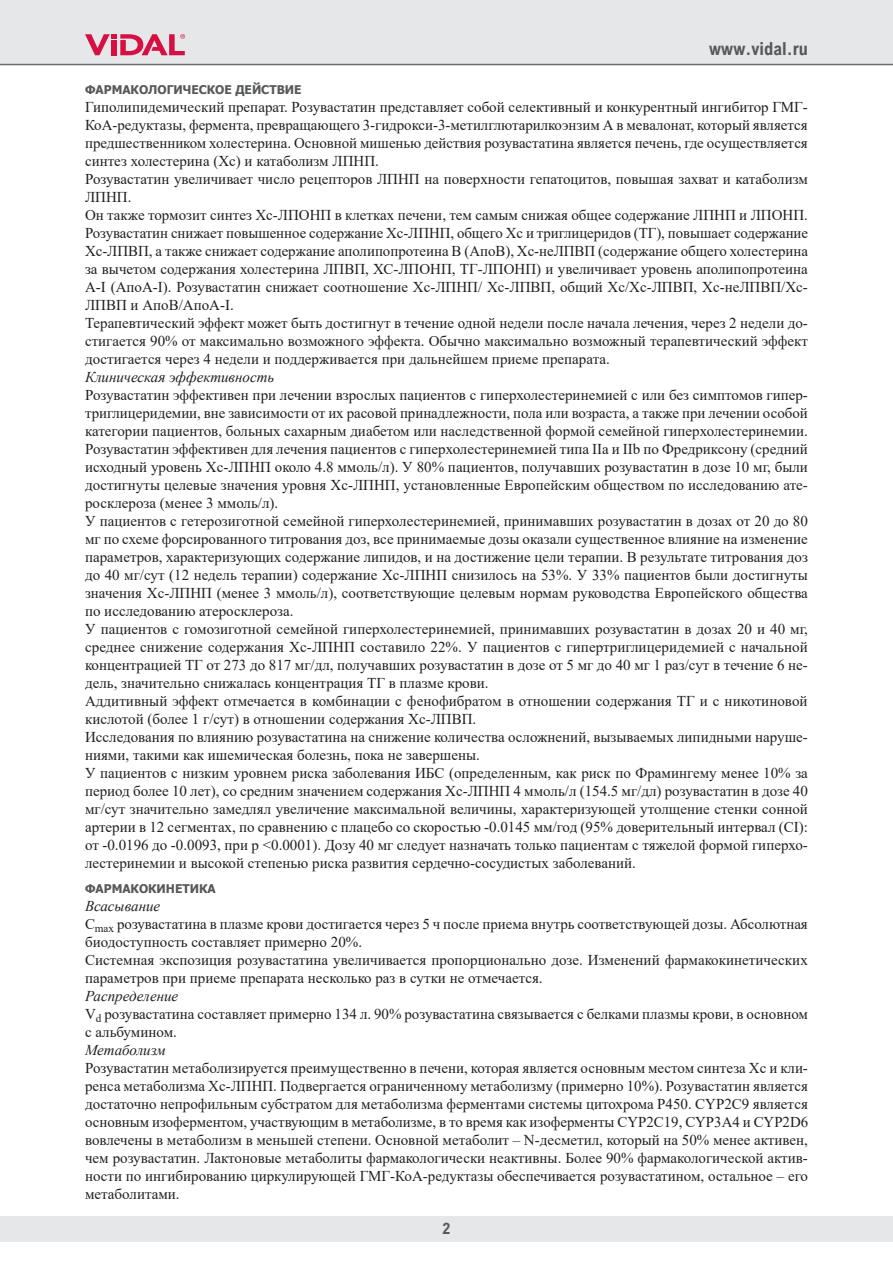
<style>
.page{position:relative;width:893px;height:1263px;background:#fff}
.page>*{position:absolute;margin:0;border:0;box-sizing:border-box;transform-origin:0 0}
.t1{font:700 18px "Arial Nova Cond";color:#57585a}
.t2{font:700 15.75px "Arial Nova Cond";color:#57585a}
.t3{font:15px/18px "Times New Roman";color:#231f20}
.t4{font:italic 15px "Times New Roman";color:#231f20}
.t5{font:700 12px "Tahoma";color:#57585a}
.s1{font-style:italic}
</style>
<div class="page">
<div style="left:0;top:1216px;width:893px;height:26px;background:#e6e7e9"></div>
<div style="left:0;top:0;width:893px;height:64px;background:#e6e7e9"></div>
<svg style="left:85px;top:34px;width:100px;height:21px"></svg>
<hr style="left:0;top:64px;width:893px;height:1px;background:#6c6d70">
<p class="t1" style="left:709px;top:38px;width:100px">www.vidal.ru</p>
<p class="t5" style="left:85px;top:81px;width:218px">ФАРМАКОЛОГИЧЕСКОЕ ДЕЙСТВИЕ</p>
<p class="t3" style="left:85px;top:98px;width:725px">Гиполипидемический препарат. Розувастатин представляет собой селективный и конкурентный ингибитор ГМГ-КоА-редуктазы, фермента, превращающего 3-гидрокси-3-метилглютарилкоэнзим А в мевалонат, который является предшественником холестерина. Основной мишенью действия розувастатина является печень, где осуществляется синтез холестерина (Хс) и катаболизм ЛПНП.<br>Розувастатин увеличивает число рецепторов ЛПНП на поверхности гепатоцитов, повышая захват и катаболизм ЛПНП.<br>Он также тормозит синтез Хс-ЛПОНП в клетках печени, тем самым снижая общее содержание ЛПНП и ЛПОНП.<br>Розувастатин снижает повышенное содержание Хс-ЛПНП, общего Хс и триглицеридов (ТГ), повышает содержание Хс-ЛПВП, а также снижает содержание аполипопротеина В (АпоВ), Хс-неЛПВП (содержание общего холестерина за вычетом содержания холестерина ЛПВП, ХС-ЛПОНП, ТГ-ЛПОНП) и увеличивает уровень аполипопротеина A-I (АпоА-I). Розувастатин снижает соотношение Хc-ЛПНП/ Хc-ЛПВП, общий Хc/Хc-ЛПВП, Хc-неЛПВП/Хc-ЛПВП и АпоВ/АпоА-I.<br>Терапевтический эффект может быть достигнут в течение одной недели после начала лечения, через 2 недели до&shy;стигается 90% от максимально возможного эффекта. Обычно максимально возможный терапевтический эффект достигается через 4 недели и поддерживается при дальнейшем приеме препарата.</p>
<p class="t4" style="left:85px;top:367px;width:191px">Клиническая эффективность</p>
<p class="t3" style="left:85px;top:386px;width:724px">Розувастатин эффективен при лечении взрослых пациентов с гиперхолестеринемией с или без симптомов гипер&shy;триглицеридемии, вне зависимости от их расовой принадлежности, пола или возраста, а также при лечении особой категории пациентов, больных сахарным диабетом или наследственной формой семейной гиперхолестеринемии.<br>Розувастатин эффективен для лечения пациентов с гиперхолестеринемией типа IIa и IIb по Фредриксону (средний исходный уровень Хc-ЛПНП около 4.8 ммоль/л). У 80% пациентов, получавших розувастатин в дозе 10 мг, были достигнуты целевые значения уровня Хc-ЛПНП, установленные Европейским обществом по исследованию ате&shy;росклероза (менее 3 ммоль/л).<br>У пациентов с гетерозиготной семейной гиперхолестеринемией, принимавших розувастатин в дозах от 20 до 80 мг по схеме форсированного титрования доз, все принимаемые дозы оказали существенное влияние на изменение параметров, характеризующих содержание липидов, и на достижение цели терапии. В результате титрования доз до 40 мг/сут (12 недель терапии) содержание Хс-ЛПНП снизилось на 53%. У 33% пациентов были достигнуты значения Хс-ЛПНП (менее 3 ммоль/л), соответствующие целевым нормам руководства Европейского общества по исследованию атеросклероза.<br>У пациентов с гомозиготной семейной гиперхолестеринемией, принимавших розувастатин в дозах 20 и 40 мг, среднее снижение содержания Хс-ЛПНП составило 22%. У пациентов с гипертриглицеридемией с начальной концентрацией ТГ от 273 до 817 мг/дл, получавших розувастатин в дозе от 5 мг до 40 мг 1 раз/сут в течение 6 не&shy;дель, значительно снижалась концентрация ТГ в плазме крови.<br>Аддитивный эффект отмечается в комбинации с фенофибратом в отношении содержания ТГ и с никотиновой кислотой (более 1 г/сут) в отношении содержания Хс-ЛПВП.<br>Исследования по влиянию розувастатина на снижение количества осложнений, вызываемых липидными наруше&shy;ниями, такими как ишемическая болезнь, пока не завершены.<br>У пациентов с низким уровнем риска заболевания ИБС (определенным, как риск по Фрамингему менее 10% за период более 10 лет), со средним значением содержания Хс-ЛПНП 4 ммоль/л (154.5 мг/дл) розувастатин в дозе 40 мг/сут значительно замедлял увеличение максимальной величины, характеризующей утолщение стенки сонной артерии в 12 сегментах, по сравнению с плацебо со скоростью -0.0145 мм/год (95% доверительный интервал (CI): от -0.0196 до -0.0093, при р &lt;0.0001). Дозу 40 мг следует назначать только пациентам с тяжелой формой гиперхо&shy;лестеринемии и высокой степенью риска развития сердечно-сосудистых заболеваний.</p>
<p class="t5" style="left:85px;top:880px;width:132px">ФАРМАКОКИНЕТИКА</p>
<p class="t3" style="left:85px;top:896px;width:724px"><span class="s1">Всасывание<br></span>C<sub>max</sub> розувастатина в плазме крови достигается через 5 ч после приема внутрь соответствующей дозы. Абсолютная биодоступность составляет примерно 20%.<br>Системная экспозиция розувастатина увеличивается пропорционально дозе. Изменений фармакокинетических параметров при приеме препарата несколько раз в сутки не отмечается.</p>
<p class="t3" style="left:85px;top:986px;width:724px"><span class="s1">Распределение<br></span>V<sub>d</sub> розувастатина составляет примерно 134 л. 90% розувастатина связывается с белками плазмы крови, в основном с альбумином.</p>
<p class="t4" style="left:85px;top:1040px;width:82px">Метаболизм</p>
<p class="t3" style="left:85px;top:1058px;width:725px;text-align:justify">Розувастатин метаболизируется преимущественно в печени, которая является основным местом синтеза Хс и кли&shy;ренса метаболизма Хс-ЛПНП. Подвергается ограниченному метаболизму (примерно 10%). Розувастатин является достаточно непрофильным субстратом для метаболизма ферментами системы цитохрома Р450. CYP2C9 является основным изоферментом, участвующим в метаболизме, в то время как изоферменты CYP2C19, CYP3A4 и CYP2D6 вовлечены в метаболизм в меньшей степени. Основной метаболит – N-десметил, который на 50% менее активен, чем розувастатин. Лактоновые метаболиты фармакологически неактивны. Более 90% фармакологической актив&shy;ности по ингибированию циркулирующей ГМГ-КоА-редуктазы обеспечивается розувастатином, остальное – его метаболитами.</p>
<p class="t2" style="left:443px;top:1218px;width:9px">2</p>
</div>
